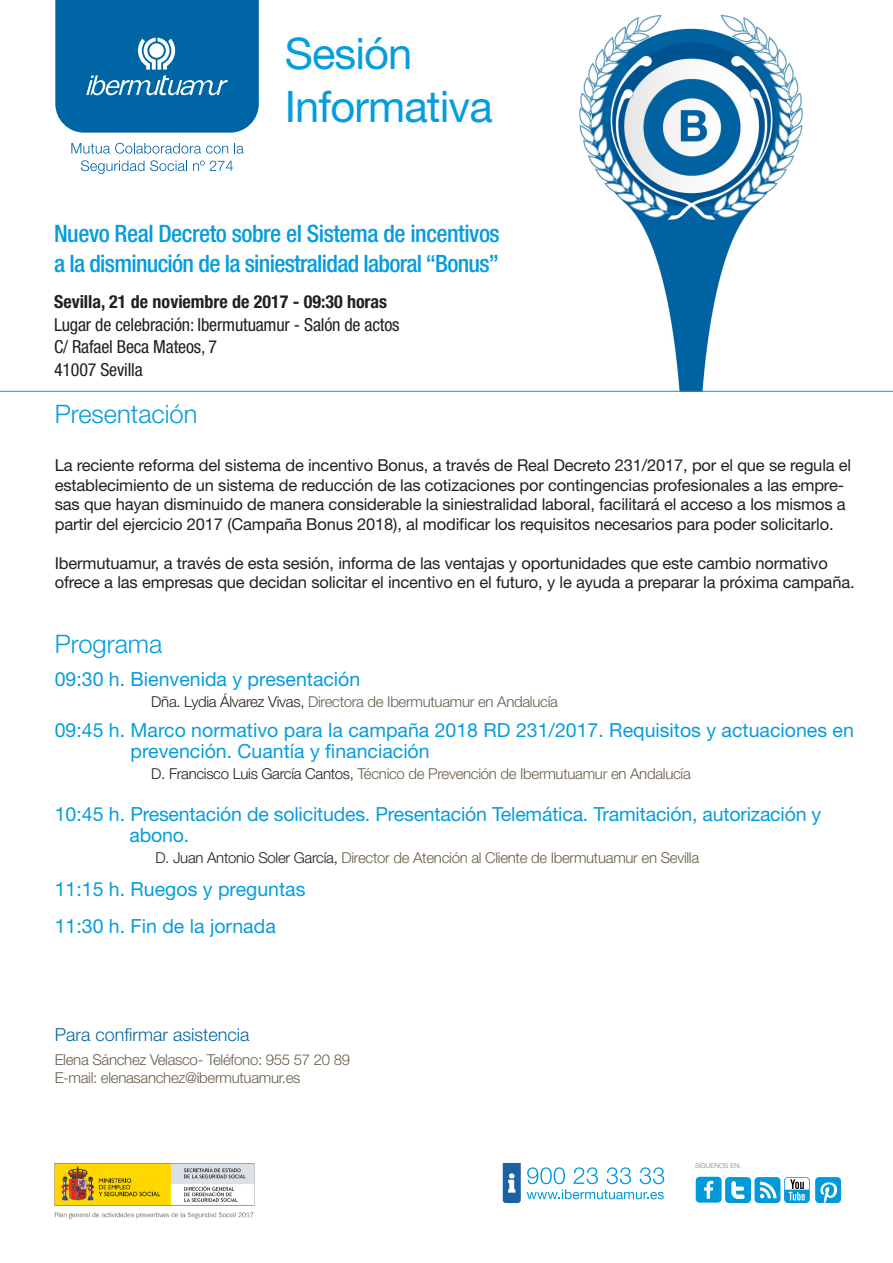
<style>
.page{position:relative;width:893px;height:1263px;background:#fff}
.page>*{position:absolute;margin:0;border:0;box-sizing:border-box;transform-origin:0 0}
.t1{font:43.5px "Helvetica Neue LT Std";letter-spacing:-.02em;color:#069ddc}
.t2{font:300 25.5px "Helvetica Neue LT Std";color:#069ddc}
.t3{font:500 condensed 24px/30px "Helvetica Neue LT Std";letter-spacing:-.03em;color:#069ddc}
.t4{font:19.5px/21px "Helvetica Neue LT Std";color:#069ddc}
.t5{font:condensed 18px "Helvetica Neue LT Std";letter-spacing:-.01em;color:#231f20}
.t6{font:700 condensed 18px "Helvetica Neue LT Std";color:#231f20}
.t7{font:300 18px "Helvetica Neue LT Std";color:#0065a4}
.t8{font:16.5px/19.5px "Helvetica Neue LT Std";letter-spacing:-.01em;color:#231f20}
.t9{font:300 15px "Helvetica Neue LT Std";letter-spacing:-.02em;color:#685d49}
.t10{font:300 6.75px "Helvetica Neue LT Std";color:#887f6f}
.s1{color:#231f20}
</style>
<div class="page">
<svg style="left:55px;top:0;width:204px;height:133px;background:#1471ab"></svg>
<svg style="left:71px;top:143px;width:157px;height:11px"></svg>
<svg style="left:234px;top:143px;width:10px;height:11px"></svg>
<svg style="left:81px;top:160px;width:63px;height:14px"></svg>
<svg style="left:150px;top:160px;width:37px;height:11px"></svg>
<svg style="left:193px;top:161px;width:40px;height:10px"></svg>
<img style="left:567px;top:14px;width:243px;height:377px">
<svg style="left:503px;top:1163px;width:18px;height:40px"></svg>
<svg style="left:527px;top:1167px;width:137px;height:32px"></svg>
<div style="left:696px;top:1177px;width:26px;height:26px;background:#0099d9;border-radius:4px"></div>
<svg style="left:704px;top:1181px;width:9px;height:18px"></svg>
<div style="left:725px;top:1177px;width:26px;height:26px;background:#0099d9;border-radius:4px"></div>
<div style="left:754px;top:1177px;width:26px;height:26px;background:#0099d9;border-radius:4px"></div>
<svg style="left:760px;top:1181px;width:16px;height:17px"></svg>
<svg style="left:731px;top:1181px;width:14px;height:18px"></svg>
<svg style="left:784px;top:1177px;width:56px;height:26px"></svg>
<hr style="left:0;top:391px;width:893px;height:1px;background:#069ddc">
<img style="left:54px;top:1163px;width:201px;height:56px">
<p class="t1" style="left:285px;top:28px;width:129px">Sesión</p>
<p class="t1" style="left:285px;top:80px;width:210px">Informativa</p>
<p class="t3" style="left:54px;top:218px;width:447px">Nuevo Real Decreto sobre el Sistema de incentivos a la disminución de la siniestralidad laboral “Bonus”</p>
<p class="t6" style="left:54px;top:291px;width:335px">Sevilla, 21 de noviembre de 2017 - 09:30 horas</p>
<p class="t5" style="left:54px;top:314px;width:347px">Lugar de celebración: Ibermutuamur - Salón de actos</p>
<p class="t5" style="left:54px;top:336px;width:165px">C/ Rafael Beca Mateos, 7</p>
<p class="t5" style="left:54px;top:359px;width:90px">41007 Sevilla</p>
<p class="t2" style="left:55px;top:398px;width:144px">Presentación</p>
<p class="t8" style="left:55px;top:455px;width:798px">La reciente reforma del sistema de incentivo Bonus, a través de Real Decreto 231/2017, por el que se regula el establecimiento de un sistema de reducción de las cotizaciones por contingencias profesionales a las empre&shy;sas que hayan disminuido de manera considerable la siniestralidad laboral, facilitará el acceso a los mismos a partir del ejercicio 2017 (Campaña Bonus 2018), al modificar los requisitos necesarios para poder solicitarlo.</p>
<p class="t8" style="left:55px;top:553px;width:801px">Ibermutuamur, a través de esta sesión, informa de las ventajas y oportunidades que este cambio normativo ofrece a las empresas que decidan solicitar el incentivo en el futuro, y le ayuda a preparar la próxima campaña.</p>
<p class="t2" style="left:55px;top:628px;width:109px">Programa</p>
<p class="t4" style="left:55px;top:668px;width:307px">09:30 h. Bienvenida y presentación</p>
<p class="t9" style="left:151px;top:692px;width:408px"><span class="s1">Dña. Lydia Álvarez Vivas,</span> Directora de Ibermutuamur en Andalucía</p>
<p class="t4" style="left:131px;top:719px;width:725px;text-indent:-76px">09:45 h. Marco normativo para la campaña 2018 RD 231/2017. Requisitos y actuaciones en prevención. Cuantía y financiación</p>
<p class="t9" style="left:151px;top:764px;width:541px"><span class="s1">D. Francisco Luis García Cantos,</span> Técnico de Prevención de Ibermutuamur en Andalucía</p>
<p class="t4" style="left:130px;top:803px;width:693px;text-indent:-75px">10:45 h. Presentación de solicitudes. Presentación Telemática. Tramitación, autorización y abono.</p>
<p class="t9" style="left:155px;top:848px;width:545px"><span class="s1">D. Juan Antonio Soler García,</span> Director de Atención al Cliente de Ibermutuamur en Sevilla</p>
<p class="t4" style="left:55px;top:878px;width:252px">11:15 h. Ruegos y preguntas</p>
<p class="t4" style="left:55px;top:915px;width:223px">11:30 h. Fin de la jornada</p>
<p class="t7" style="left:55px;top:1024px;width:196px">Para confirmar asistencia</p>
<p class="t9" style="left:55px;top:1051px;width:297px">Elena Sánchez Velasco- Teléfono: 955 57 20 89</p>
<p class="t9" style="left:55px;top:1069px;width:247px">E-mail: elenasanchez@ibermutuamur.es</p>
<p class="t10" style="left:695px;top:1162px;width:47px">SÍGUENOS EN:</p>
</div>
